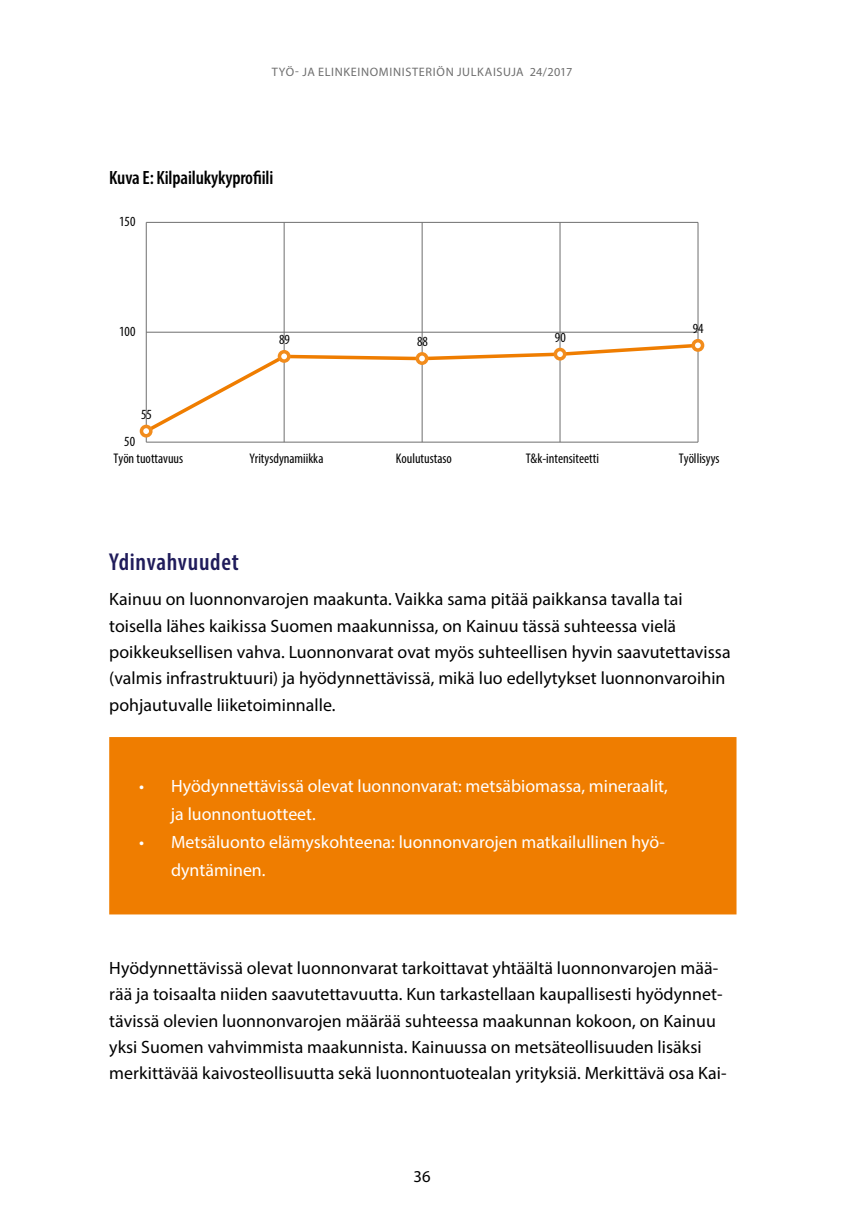
<style>
.page{position:relative;width:844px;height:1216px;background:#fff}
.page>*{position:absolute;margin:0;border:0;box-sizing:border-box;transform-origin:0 0}
.Otsikko_3{font:600 condensed 24.5px "Myriad Pro";letter-spacing:.03em;color:#201c5b}
._00_taulukon_ja_kuvi{font:600 condensed 19.25px "Myriad Pro";letter-spacing:-.01em;color:#000}
._01_Leipä_seuraavat{font:17.85px/26.2px "Myriad Pro";letter-spacing:.005em;color:#000}
._01_Leipä_1__kpl{font:17.85px/26.2px "Myriad Pro";letter-spacing:.005em;color:#000}
.t1{font:17.85px/28px "Myriad Pro";color:#fff}
.t2{font:16.62px "Myriad Pro";color:#000}
.t3{font:condensed 14px "Myriad Pro";color:#000}
.t4{font:12.25px "Myriad Pro";letter-spacing:.05em;color:#6e6e6e}
</style>
<div class="page">
<hr style="left:146px;top:222px;width:551px;height:1px;background:#6e6e6e">
<hr style="left:146px;top:332px;width:551px;height:1px;background:#6e6e6e">
<hr style="left:146px;top:441px;width:551px;height:1px;background:#6e6e6e">
<hr style="left:697px;top:222px;width:1px;height:220px;background:#6e6e6e">
<hr style="left:559px;top:222px;width:1px;height:220px;background:#6e6e6e">
<hr style="left:421px;top:222px;width:1px;height:220px;background:#6e6e6e">
<hr style="left:283px;top:222px;width:1px;height:220px;background:#6e6e6e">
<hr style="left:146px;top:222px;width:1px;height:220px;background:#6e6e6e">
<svg style="left:141px;top:342px;width:560px;height:94px"></svg>
<div style="left:141px;top:426px;width:10px;height:10px;background:#fff;border-radius:50%"></div>
<div style="left:140px;top:424px;width:12px;height:13px;border:4px solid #f28c1c;border-radius:50%"></div>
<div style="left:279px;top:352px;width:10px;height:9px;background:#fff;border-radius:50%"></div>
<div style="left:277px;top:350px;width:13px;height:13px;border:4px solid #f28c1c;border-radius:50%"></div>
<div style="left:417px;top:354px;width:9px;height:9px;background:#fff;border-radius:50%"></div>
<div style="left:415px;top:352px;width:13px;height:13px;border:4px solid #f28c1c;border-radius:50%"></div>
<div style="left:555px;top:349px;width:9px;height:10px;background:#fff;border-radius:50%"></div>
<div style="left:553px;top:348px;width:13px;height:12px;border:4px solid #f28c1c;border-radius:50%"></div>
<div style="left:693px;top:341px;width:9px;height:9px;background:#fff;border-radius:50%"></div>
<div style="left:691px;top:339px;width:13px;height:13px;border:4px solid #f28c1c;border-radius:50%"></div>
<div style="left:110px;top:738px;width:625px;height:175px;background:#ef7d00"></div>
<div style="left:109px;top:737px;width:627px;height:177px;border:2px solid #ef7d00"></div>
<p class="t4" style="left:272px;top:64px;width:302px">TYÖ- JA ELINKEINOMINISTERIÖN JULKAISUJA 24/2017</p>
<p class="_00_taulukon_ja_kuvi" style="left:109px;top:166px;width:165px">Kuva E: Kilpailukykyprofiili</p>
<p class="t3" style="left:119px;top:213px;width:18px">150</p>
<p class="t3" style="left:119px;top:323px;width:18px">100</p>
<p class="t3" style="left:141px;top:406px;width:12px">55</p>
<p class="t3" style="left:124px;top:433px;width:12px">50</p>
<p class="t3" style="left:279px;top:331px;width:12px">89</p>
<p class="t3" style="left:417px;top:333px;width:12px">88</p>
<p class="t3" style="left:555px;top:329px;width:12px">90</p>
<p class="t3" style="left:692px;top:320px;width:12px">94</p>
<p class="t3" style="left:113px;top:449px;width:71px">Työn tuottavuus</p>
<p class="t3" style="left:249px;top:449px;width:75px">Yritysdynamiikka</p>
<p class="t3" style="left:396px;top:449px;width:57px">Koulutustaso</p>
<p class="t3" style="left:525px;top:449px;width:75px">T&amp;k-intensiteetti</p>
<p class="t3" style="left:678px;top:449px;width:42px">Työllisyys</p>
<p class="Otsikko_3" style="left:109px;top:547px;width:131px">Ydinvahvuudet</p>
<p class="_01_Leipä_1__kpl" style="left:109px;top:586px;width:622px">Kainuu on luonnonvarojen maakunta. Vaikka sama pitää paikkansa tavalla tai toisella lähes kaikissa Suomen maakunnissa, on Kainuu tässä suhteessa vielä poikkeuksellisen vahva. Luonnonvarat ovat myös suhteellisen hyvin saavutettavissa (valmis infrastruktuuri) ja hyödynnettävissä, mikä luo edellytykset luonnonvaroihin pohjautuvalle liiketoiminnalle.</p>
<p class="t1" style="left:171px;top:771px;width:498px;text-indent:-32px">• Hyödynnettävissä olevat luonnonvarat: metsäbiomassa, mineraalit, ja luonnontuotteet.</p>
<p class="t1" style="left:171px;top:827px;width:495px;text-indent:-32px">• Metsäluonto elämyskohteena: luonnonvarojen matkailullinen hyö&shy;dyntäminen.</p>
<p class="_01_Leipä_seuraavat" style="left:109px;top:954px;width:618px">Hyödynnettävissä olevat luonnonvarat tarkoittavat yhtäältä luonnonvarojen mää&shy;rää ja toisaalta niiden saavutettavuutta. Kun tarkastellaan kaupallisesti hyödynnet&shy;tävissä olevien luonnonvarojen määrää suhteessa maakunnan kokoon, on Kainuu yksi Suomen vahvimmista maakunnista. Kainuussa on metsäteollisuuden lisäksi merkittävää kaivosteollisuutta sekä luonnontuotealan yrityksiä. Merkittävä osa Kai-</p>
<p class="t2" style="left:413px;top:1166px;width:19px">36</p>
</div>
